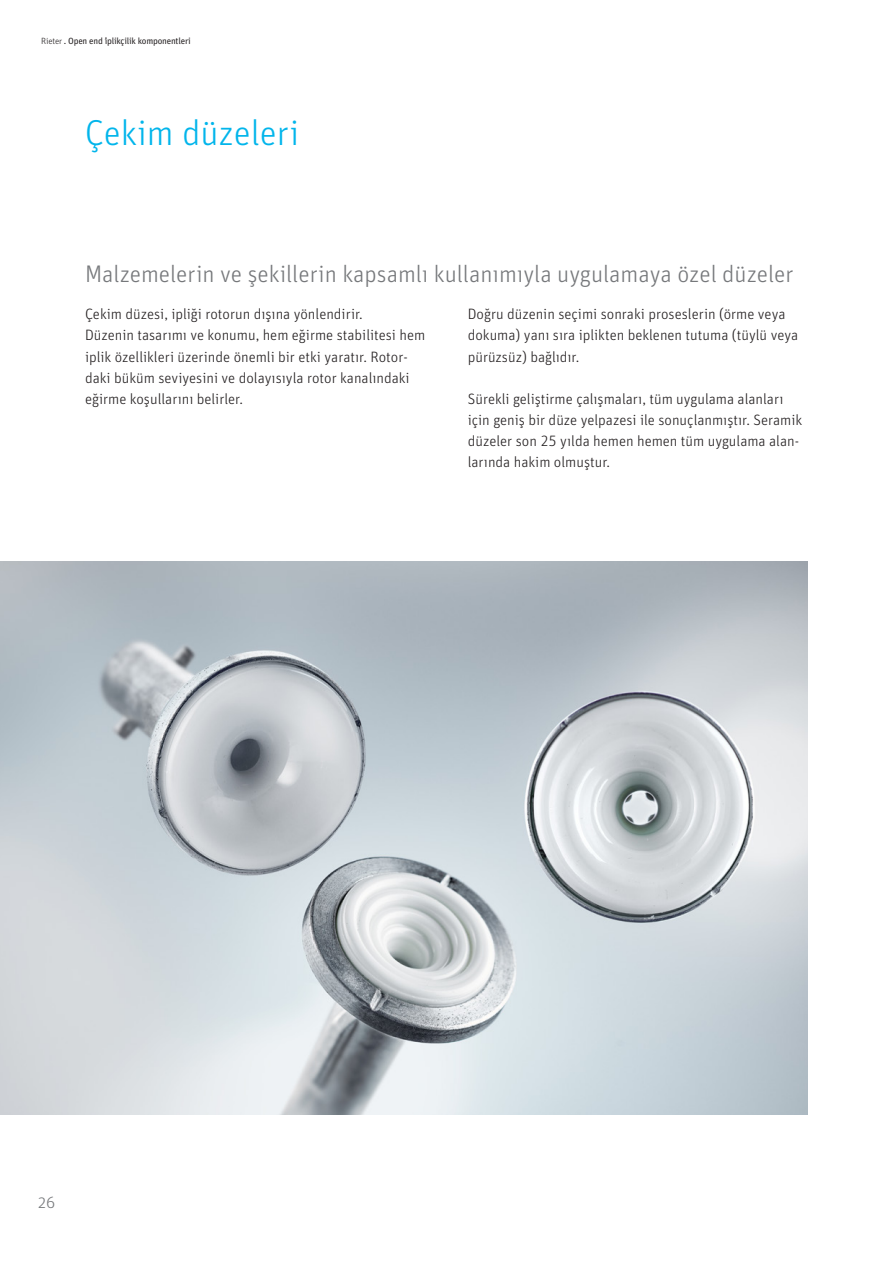
<style>
.page{position:relative;width:893px;height:1263px;background:#fff}
.page>*{position:absolute;margin:0;border:0;box-sizing:border-box;transform-origin:0 0}
.t1{font:300 36px "Unit Pro";color:#02b5eb}
.t2{font:300 24px "Unit Pro";color:#76787b}
.t3{font:300 16.5px "Unit Pro";color:#76787b}
.t4{font:300 15px/21px "Unit Pro";color:#231f20}
.t5{font:9px "Unit Pro";letter-spacing:-.02em;color:#231f20}
.s1{font-weight:300}
</style>
<div class="page">
<img style="left:0;top:561px;width:808px;height:554px">
<p class="t5" style="left:41px;top:34px;width:151px"><span class="s1">Rieter</span> . Open end i̇plikçilik komponentleri</p>
<h1 class="t1" style="left:85px;top:108px;width:216px">Çekim düzeleri</h1>
<h2 class="t2" style="left:85px;top:257px;width:710px">Malzemelerin ve şekillerin kapsamlı kullanımıyla uygulamaya özel düzeler</h2>
<p class="t4" style="left:468px;top:303px;width:332px">Doğru düzenin seçimi sonraki proseslerin (örme veya dokuma) yanı sıra iplikten beklenen tutuma (tüylü veya pürüzsüz) bağlıdır.</p>
<p class="t4" style="left:468px;top:387px;width:336px">Sürekli geliştirme çalışmaları, tüm uygulama alanları için geniş bir düze yelpazesi ile sonuçlanmıştır. Seramik düzeler son 25 yılda hemen hemen tüm uygulama alan&shy;larında hakim olmuştur.</p>
<p class="t4" style="left:85px;top:303px;width:342px">Çekim düzesi, ipliği rotorun dışına yönlendirir.<br>Düzenin tasarımı ve konumu, hem eğirme stabilitesi hem iplik özellikleri üzerinde önemli bir etki yaratır. Rotor&shy;daki büküm seviyesini ve dolayısıyla rotor kanalındaki eğirme koşullarını belirler.</p>
<p class="t3" style="left:38px;top:1191px;width:19px">26</p>
</div>
